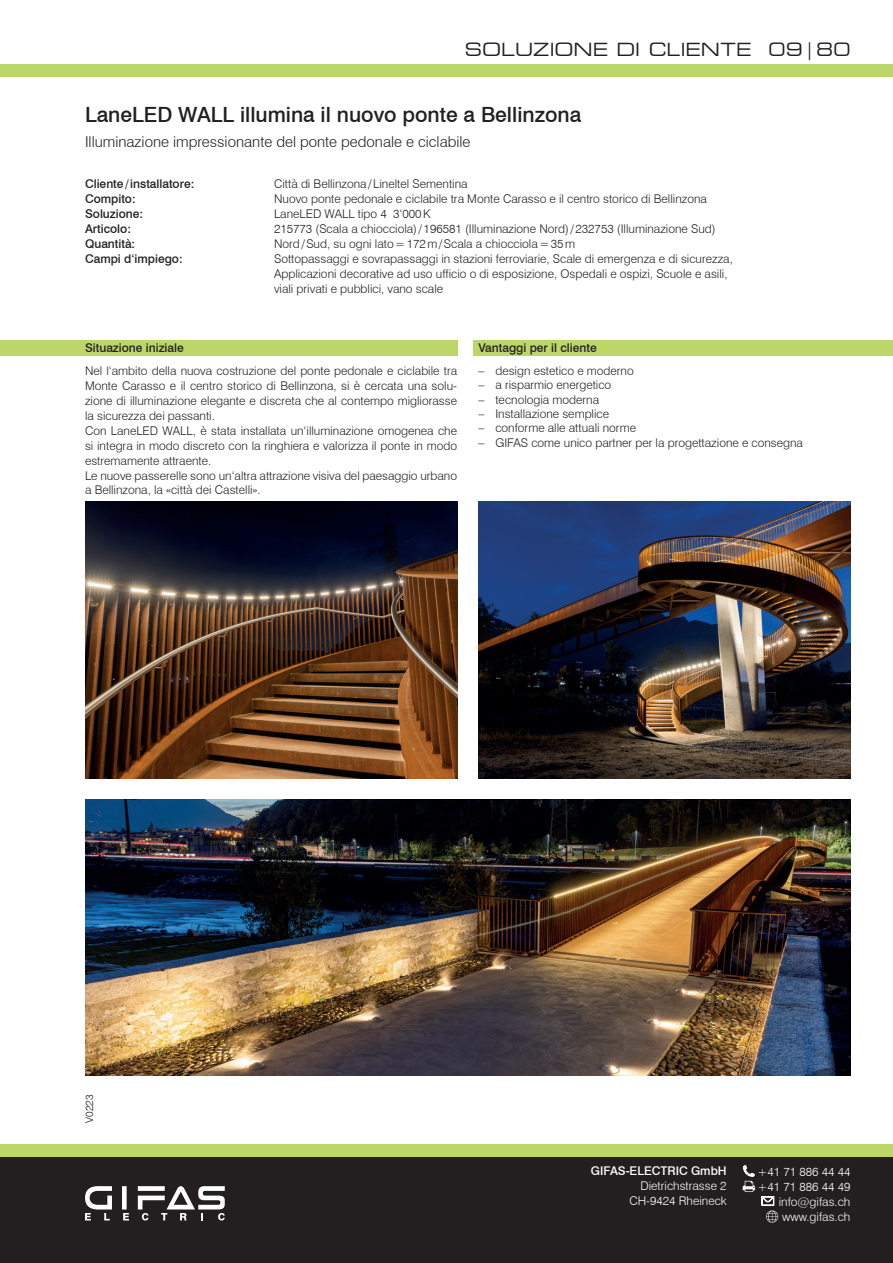
<style>
.page{position:relative;width:893px;height:1263px;background:#fff}
.page>*{position:absolute;margin:0;border:0;box-sizing:border-box;transform-origin:0 0}
.t1{font:500 21px "Swiss 721 BT";color:#231f20}
.t2{font:expanded 18px "Square 721 BT";color:#231f20}
.t3{font:300 15px "Swiss 721 BT";color:#231f20}
.t4{font:300 12px/14.9px "Swiss 721 BT";color:#231f20}
.t5{font:500 12px "Swiss 721 BT";color:#231f20}
.t6{font:300 12px/15px "Swiss 721 BT";color:#fff;text-align:right}
.t7{font:500 12px "Swiss 721 BT";color:#fff}
.t8{font:300 10.5px "Swiss 721 BT";color:#231f20}
</style>
<div class="page">
<div style="left:0;top:1157px;width:893px;height:106px;background:#231f20"></div>
<div style="left:0;top:1144px;width:893px;height:13px;background:#bbd76a"></div>
<div style="left:0;top:64px;width:893px;height:13px;background:#bbd76a"></div>
<div style="left:122px;top:1186px;width:5px;height:23px;background:#fff"></div>
<svg style="left:85px;top:1186px;width:27px;height:34px"></svg>
<svg style="left:123px;top:1213px;width:6px;height:7px"></svg>
<svg style="left:138px;top:1186px;width:87px;height:34px"></svg>
<svg style="left:743px;top:1165px;width:12px;height:27px"></svg>
<svg style="left:762px;top:1196px;width:16px;height:26px"></svg>
<div style="left:0;top:340px;width:457px;height:16px;background:#bbd76a"></div>
<div style="left:473px;top:340px;width:420px;height:16px;background:#bbd76a"></div>
<img style="left:478px;top:502px;width:372px;height:276px">
<img style="left:85px;top:502px;width:372px;height:276px">
<img style="left:85px;top:799px;width:765px;height:277px">
<h2 class="t2" style="left:465px;top:39px;width:387px">SOLUZIONE DI CLIENTE 09|80</h2>
<h1 class="t1" style="left:85px;top:102px;width:498px">LaneLED WALL illumina il nuovo ponte a Bellinzona</h1>
<p class="t3" style="left:85px;top:133px;width:387px">Illuminazione impressionante del ponte pedonale e ciclabile</p>
<p class="t5" style="left:85px;top:176px;width:111px">Cliente/installatore:</p>
<p class="t4" style="left:274px;top:176px;width:195px">Città di Bellinzona/Lineltel Sementina</p>
<p class="t5" style="left:85px;top:191px;width:52px">Compito:</p>
<p class="t4" style="left:274px;top:191px;width:434px">Nuovo ponte pedonale e ciclabile tra Monte Carasso e il centro storico di Bellinzona</p>
<p class="t5" style="left:85px;top:206px;width:60px">Soluzione:</p>
<p class="t4" style="left:274px;top:206px;width:158px">LaneLED WALL tipo 4 3‘000K</p>
<p class="t5" style="left:85px;top:221px;width:47px">Articolo:</p>
<p class="t4" style="left:274px;top:221px;width:443px">215773 (Scala a chiocciola)/196581 (Illuminazione Nord)/232753 (Illuminazione Sud)</p>
<p class="t5" style="left:85px;top:236px;width:52px">Quantità:</p>
<p class="t4" style="left:274px;top:236px;width:303px">Nord/Sud, su ogni lato=172m/Scala a chiocciola=35m</p>
<p class="t5" style="left:85px;top:251px;width:99px">Campi d‘impiego:</p>
<p class="t4" style="left:274px;top:251px;width:460px">Sottopassaggi e sovrapassaggi in stazioni ferroviarie, Scale di emergenza e di sicurezza,<br>Applicazioni decorative ad uso ufficio o di esposizione, Ospedali e ospizi, Scuole e asili, viali privati e pubblici, vano scale</p>
<p class="t5" style="left:85px;top:340px;width:100px">Situazione iniziale</p>
<p class="t4" style="left:85px;top:364px;width:374px">Nel l‘ambito della nuova costruzione del ponte pedonale e ciclabile tra Monte Carasso e il centro storico di Bellinzona, si è cercata una solu&shy;zione di illuminazione elegante e discreta che al contempo migliorasse la sicurezza dei passanti.<br>Con LaneLED WALL, è stata installata un‘illuminazione omogenea che si integra in modo discreto con la ringhiera e valorizza il ponte in modo estremamente attraente.<br>Le nuove passerelle sono un‘altra attrazione visiva del paesaggio urbano a Bellinzona, la «città dei Castelli».</p>
<p class="t5" style="left:478px;top:340px;width:120px">Vantaggi per il cliente</p>
<p class="t4" style="left:478px;top:363px;width:157px">– design estetico e moderno</p>
<p class="t4" style="left:478px;top:377px;width:134px">– a risparmio energetico</p>
<p class="t4" style="left:478px;top:392px;width:122px">– tecnologia moderna</p>
<p class="t4" style="left:478px;top:406px;width:132px">– Installazione semplice</p>
<p class="t4" style="left:478px;top:421px;width:159px">– conforme alle attuali norme</p>
<p class="t4" style="left:478px;top:435px;width:326px">– GIFAS come unico partner per la progettazione e consegna</p>
<p class="t8" style="left:83px;top:1123px;width:30px;rotate:-90deg">V0223</p>
<p class="t7" style="left:591px;top:1164px;width:137px">GIFAS-ELECTRIC GmbH</p>
<p class="t6" style="left:629px;top:1178px;width:99px">Dietrichstrasse 2<br>CH-9424 Rheineck</p>
<p class="t6" style="left:757px;top:1164px;width:95px">+41 71 886 44 44 +41 71 886 44 49 info@gifas.ch www.gifas.ch</p>
</div>
